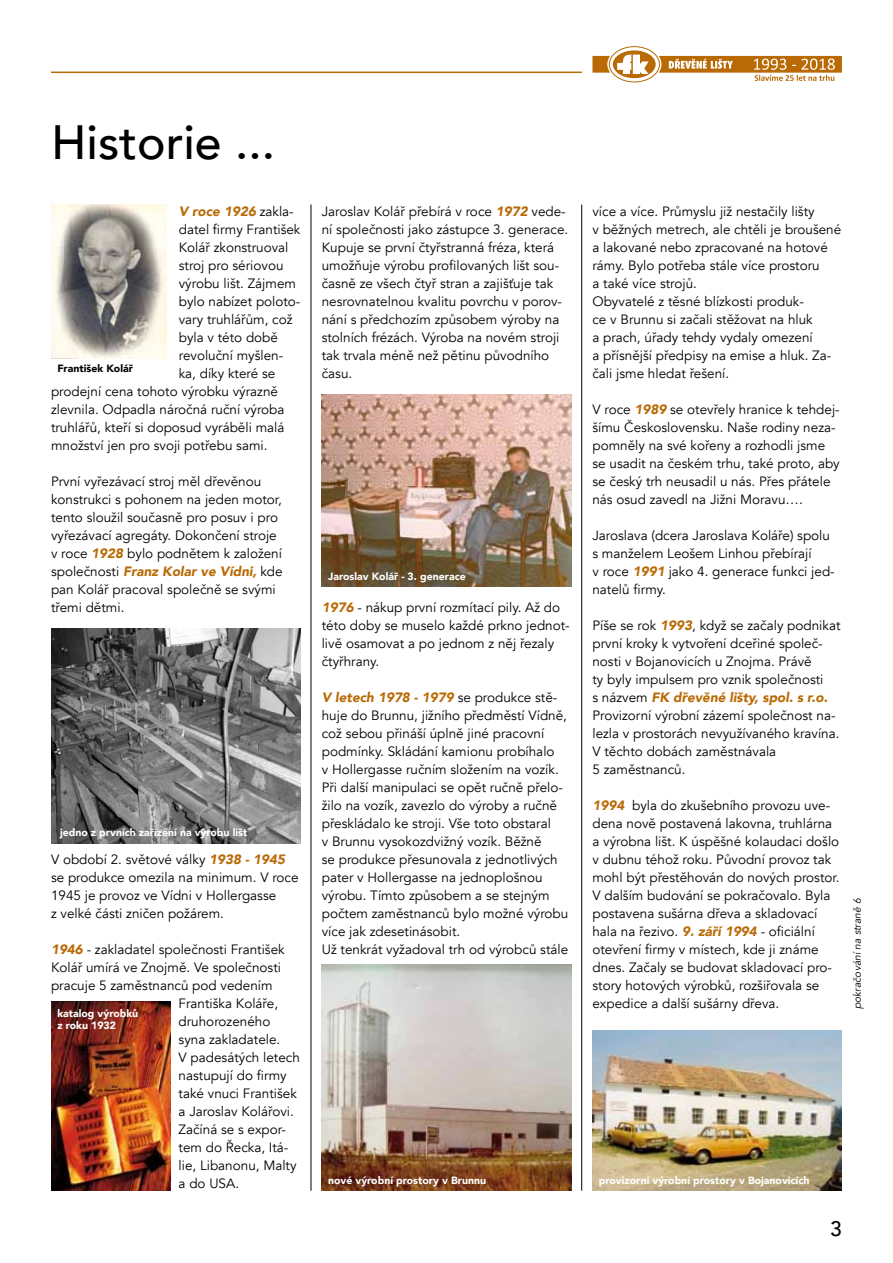
<style>
.page{position:relative;width:893px;height:1263px;background:#fff}
.page>*{position:absolute;margin:0;border:0;box-sizing:border-box;transform-origin:0 0}
.t1{font:500 48px "Avenir";color:#000}
.t2{font:500 21px "Avenir";color:#000}
.t3{font:13.5px/18px "Avenir";color:#000}
.t4{font:italic 900 13.5px "Avenir";color:#b96a05}
.t5{font:900 10.5px/12.6px "Avenir";color:#fff}
.t6{font:italic 10.5px "Avenir";color:#000}
.t7{font:900 10.5px "Avenir";color:#000}
.s1{font-weight:400;font-style:normal;color:#000}
.s2{font-weight:900;font-style:italic;color:#b96a05}
</style>
<div class="page">
<hr style="left:51px;top:72px;width:531px;height:1px;background:#b96a05">
<div style="left:609px;top:46px;width:51px;height:36px;border:1px solid #b96a05;border-radius:50%"></div>
<svg style="left:592px;top:50px;width:250px;height:31px"></svg>
<img style="left:51px;top:1001px;width:119px;height:190px">
<img style="left:322px;top:964px;width:249px;height:227px">
<img style="left:592px;top:1031px;width:250px;height:160px">
<hr style="left:311px;top:205px;width:1px;height:986px;background:#000">
<hr style="left:581px;top:205px;width:1px;height:986px;background:#000">
<img style="left:51px;top:205px;width:115px;height:153px">
<img style="left:322px;top:395px;width:249px;height:192px">
<img style="left:51px;top:628px;width:249px;height:216px">
<h1 class="t1" style="left:51px;top:100px;width:226px">Historie ...</h1>
<p class="t4" style="left:179px;top:200px;width:116px">V roce 1926 <span class="s1">zakla-</span></p>
<p class="t3" style="left:179px;top:221px;width:123px">datel firmy František</p>
<p class="t3" style="left:179px;top:239px;width:111px">Kolář zkonstruoval</p>
<p class="t3" style="left:179px;top:257px;width:106px">stroj pro sériovou</p>
<p class="t3" style="left:179px;top:275px;width:119px">výrobu lišt. Zájmem</p>
<p class="t3" style="left:179px;top:293px;width:123px">bylo nabízet poloto-</p>
<p class="t3" style="left:179px;top:311px;width:115px">vary truhlářům, což</p>
<p class="t3" style="left:179px;top:329px;width:101px">byla v této době</p>
<p class="t3" style="left:179px;top:347px;width:106px">revoluční myšlen-</p>
<p class="t3" style="left:179px;top:365px;width:98px">ka, díky které se</p>
<p class="t3" style="left:51px;top:383px;width:229px">prodejní cena tohoto výrobku výrazně</p>
<p class="t3" style="left:51px;top:401px;width:235px">zlevnila. Odpadla náročná ruční výroba</p>
<p class="t3" style="left:51px;top:419px;width:235px">truhlářů, kteří si doposud vyráběli malá</p>
<p class="t3" style="left:51px;top:437px;width:218px">množství jen pro svoji potřebu sami.</p>
<p class="t3" style="left:51px;top:473px;width:233px">První vyřezávací stroj měl dřevěnou konstrukci s pohonem na jeden motor, tento sloužil současně pro posuv i pro vyřezávací agregáty. Dokončení stroje v roce <span class="s2">1928</span> bylo podnětem k založení společnosti <span class="s2">Franz Kolar ve Vídni,</span> kde pan Kolář pracoval společně se svými třemi dětmi.</p>
<p class="t7" style="left:57px;top:359px;width:77px">František Kolář</p>
<p class="t5" style="left:60px;top:825px;width:189px">jedno z prvních zařízení na výrobu lišt</p>
<p class="t3" style="left:51px;top:851px;width:249px">V období 2. světové války <span class="s2">1938 - 1945 </span>se produkce omezila na minimum. V roce 1945 je provoz ve Vídni v Hollergasse<br>z velké části zničen požárem.</p>
<p class="t3" style="left:51px;top:941px;width:235px"><span class="s2">1946</span> - zakladatel společnosti František</p>
<p class="t3" style="left:51px;top:959px;width:232px">Kolář umírá ve Znojmě. Ve společnosti</p>
<p class="t3" style="left:51px;top:977px;width:223px">pracuje 5 zaměstnanců pod vedením</p>
<p class="t3" style="left:179px;top:994px;width:101px">Františka Koláře,</p>
<p class="t3" style="left:179px;top:1012px;width:93px">druhorozeného</p>
<p class="t3" style="left:179px;top:1030px;width:103px">syna zakladatele.</p>
<p class="t3" style="left:179px;top:1048px;width:123px">V padesátých letech</p>
<p class="t3" style="left:179px;top:1066px;width:110px">nastupují do firmy</p>
<p class="t3" style="left:179px;top:1084px;width:120px">také vnuci František</p>
<p class="t3" style="left:179px;top:1102px;width:117px">a Jaroslav Kolářovi.</p>
<p class="t3" style="left:179px;top:1120px;width:109px">Začíná se s expor-</p>
<p class="t3" style="left:179px;top:1138px;width:111px">tem do Řecka, Itá-</p>
<p class="t3" style="left:179px;top:1156px;width:120px">lie, Libanonu, Malty</p>
<p class="t3" style="left:179px;top:1174px;width:62px">a do USA.</p>
<p class="t5" style="left:57px;top:1006px;width:82px">katalog výrobků z roku 1932</p>
<p class="t3" style="left:322px;top:202px;width:248px">Jaroslav Kolář přebírá v roce <span class="s2">1972</span> vede&shy;ní společnosti jako zástupce 3. generace.<br>Kupuje se první čtyřstranná fréza, která umožňuje výrobu profilovaných lišt sou&shy;časně ze všech čtyř stran a zajišťuje tak nesrovnatelnou kvalitu povrchu v porov&shy;nání s předchozím způsobem výroby na stolních frézách. Výroba na novém stroji tak trvala méně než pětinu původního času.</p>
<p class="t5" style="left:328px;top:569px;width:139px">Jaroslav Kolář - 3. generace</p>
<p class="t3" style="left:322px;top:598px;width:250px"><span class="s2">1976</span> - nákup první rozmítací pily. Až do této doby se muselo každé prkno jednot&shy;livě osamovat a po jednom z něj řezaly čtyřhrany.</p>
<p class="t3" style="left:322px;top:688px;width:248px"><span class="s2">V letech 1978 - 1979</span> se produkce stě&shy;huje do Brunnu, jižního předměstí Vídně, což sebou přináší úplně jiné pracovní podmínky. Skládání kamionu probíhalo<br>v Hollergasse ručním složením na vozík.<br>Při další manipulaci se opět ručně přelo&shy;žilo na vozík, zavezlo do výroby a ručně přeskládalo ke stroji. Vše toto obstaral<br>v Brunnu vysokozdvižný vozík. Běžně<br>se produkce přesunovala z jednotlivých pater v Hollergasse na jednoplošnou výrobu. Tímto způsobem a se stejným počtem zaměstnanců bylo možné výrobu více jak zdesetinásobit.<br>Už tenkrát vyžadoval trh od výrobců stále</p>
<p class="t3" style="left:592px;top:202px;width:250px">více a více. Průmyslu již nestačily lišty<br>v běžných metrech, ale chtěli je broušené a lakované nebo zpracované na hotové rámy. Bylo potřeba stále více prostoru<br>a také více strojů.<br>Obyvatelé z těsné blízkosti produk-<br>ce v Brunnu si začali stěžovat na hluk<br>a prach, úřady tehdy vydaly omezení<br>a přísnější předpisy na emise a hluk. Za&shy;čali jsme hledat řešení.</p>
<p class="t3" style="left:592px;top:400px;width:249px">V roce <span class="s2">1989</span> se otevřely hranice k tehdej&shy;šímu Československu. Naše rodiny neza&shy;pomněly na své kořeny a rozhodli jsme se usadit na českém trhu, také proto, aby se český trh neusadil u nás. Přes přátele nás osud zavedl na Jižni Moravu….</p>
<p class="t3" style="left:592px;top:526px;width:244px">Jaroslava (dcera Jaroslava Koláře) spolu s manželem Leošem Linhou přebírají<br>v roce <span class="s2">1991</span> jako 4. generace funkci jed&shy;natelů firmy.</p>
<p class="t3" style="left:592px;top:616px;width:250px">Píše se rok <span class="s2">1993</span>, když se začaly podnikat první kroky k vytvoření dceřiné společ&shy;nosti v Bojanovicích u Znojma. Právě<br>ty byly impulsem pro vznik společnosti<br>s názvem <span class="s2">FK dřevěné lišty, spol. s r.o.<br></span>Provizorní výrobní zázemí společnost na&shy;lezla v prostorách nevyužívaného kravína.<br>V těchto dobách zaměstnávala<br>5 zaměstnanců.</p>
<p class="t3" style="left:592px;top:796px;width:249px"><span class="s2">1994</span> byla do zkušebního provozu uve&shy;dena nově postavená lakovna, truhlárna a výrobna lišt. K úspěšné kolaudaci došlo v dubnu téhož roku. Původní provoz tak mohl být přestěhován do nových prostor.<br>V dalším budování se pokračovalo. Byla postavena sušárna dřeva a skladovací hala na řezivo. <span class="s2">9. září 1994</span> - oficiální otevření firmy v místech, kde ji známe dnes. Začaly se budovat skladovací pro&shy;story hotových výrobků, rozšiřovala se expedice a další sušárny dřeva.</p>
<p class="t6" style="left:851px;top:1009px;width:113px;rotate:-90deg">pokračování na straně 6</p>
<p class="t5" style="left:328px;top:1173px;width:160px">nové výrobní prostory v Brunnu</p>
<p class="t5" style="left:599px;top:1174px;width:212px">provizorní výrobní prostory v Bojanovicích</p>
<h2 class="t2" style="left:830px;top:1210px;width:13px">3</h2>
</div>
